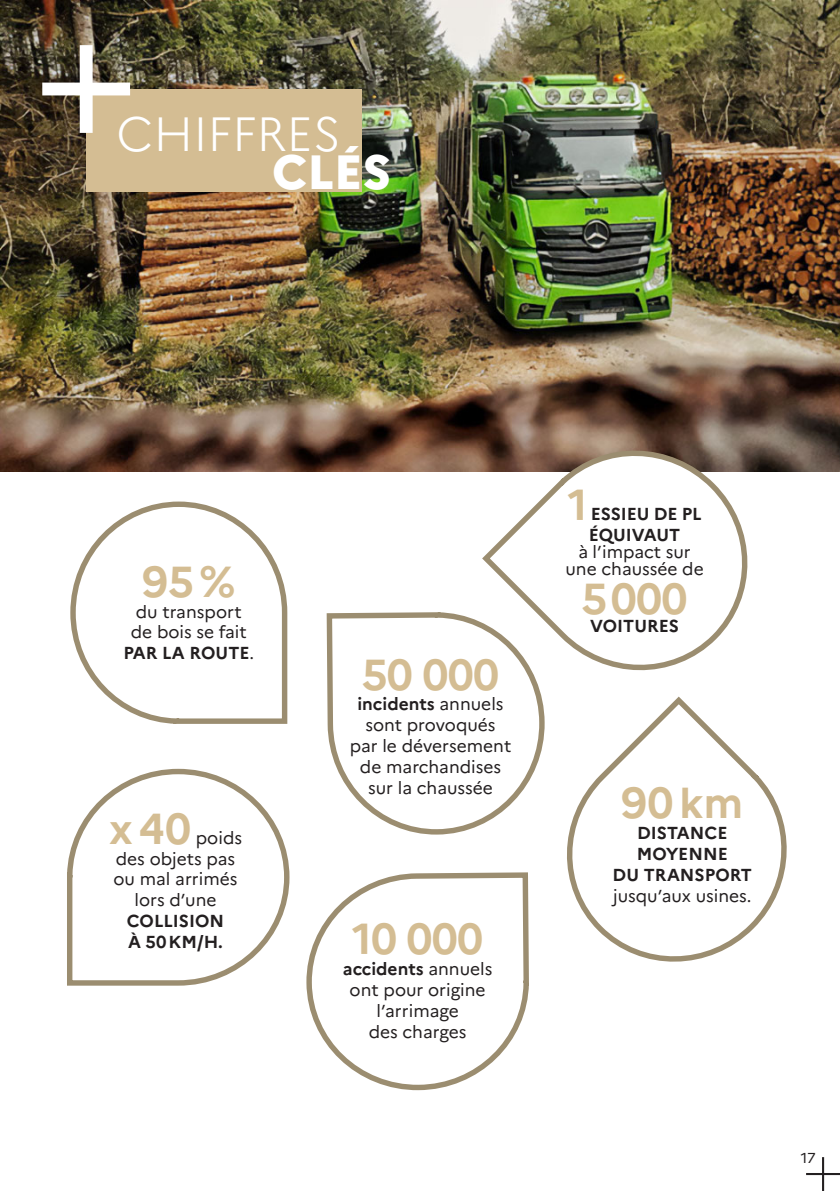
<style>
.page{position:relative;width:840px;height:1191px;background:#fff}
.page>*{position:absolute;margin:0;border:0;box-sizing:border-box;transform-origin:0 0}
.t1{font:300 48px "Marianne";color:#fff}
.t2{font:800 48px "Marianne";color:#fff}
.t3{font:700 43.4px "Marianne";letter-spacing:-.015em;color:#d4bd93}
.t4{font:17.4px/20.8px "Marianne";color:#231f20}
.t5{font:700 17.4px/20.8px "Marianne";color:#231f20}
.t6{font:14.4px "Marianne";color:#231f20}
.s1{font-weight:400}
.s2{font-weight:700}
</style>
<div class="page">
<svg style="left:806px;top:1157px;width:33px;height:34px"></svg>
<svg style="left:70px;top:501px;width:218px;height:223px"></svg>
<svg style="left:67px;top:768px;width:223px;height:218px"></svg>
<svg style="left:567px;top:696px;width:220px;height:266px"></svg>
<svg style="left:531px;top:685px;width:11px;height:92px"></svg>
<svg style="left:303px;top:471px;width:228px;height:620px"></svg>
<img style="left:0;top:0;width:839px;height:471px">
<div style="left:86px;top:89px;width:276px;height:102px;background:#d4bd93"></div>
<svg style="left:42px;top:45px;width:88px;height:88px"></svg>
<svg style="left:478px;top:436px;width:284px;height:249px"></svg>
<p class="t1" style="left:116px;top:104px;width:226px">CHIFFRES</p>
<p class="t2" style="left:272px;top:142px;width:120px">CLÉS</p>
<p class="t3" style="left:142px;top:555px;width:95px">95%</p>
<p class="t4" style="left:136px;top:601px;width:107px">du transport</p>
<p class="t4" style="left:131px;top:622px;width:117px">de bois se fait</p>
<p class="t5" style="left:123px;top:642px;width:132px">PAR LA ROUTE<span class="s1">.</span></p>
<p class="t3" style="left:362px;top:647px;width:138px">50 000</p>
<p class="t5" style="left:357px;top:694px;width:147px">incidents <span class="s1">annuels</span></p>
<p class="t4" style="left:365px;top:714px;width:132px">sont provoqués</p>
<p class="t4" style="left:349px;top:735px;width:163px">par le déversement</p>
<p class="t4" style="left:360px;top:756px;width:142px">de marchandises</p>
<p class="t4" style="left:368px;top:777px;width:126px">sur la chaussée</p>
<p class="t3" style="left:109px;top:802px;width:84px">x40</p>
<p class="t4" style="left:196px;top:827px;width:48px">poids</p>
<p class="t4" style="left:116px;top:848px;width:121px">des objets pas</p>
<p class="t4" style="left:113px;top:868px;width:125px;text-align:center">ou mal arrimés lors d’une</p>
<p class="t5" style="left:127px;top:910px;width:99px">COLLISION</p>
<p class="t5" style="left:128px;top:931px;width:96px">À 50KM/H.</p>
<p class="t3" style="left:352px;top:912px;width:133px">10 000</p>
<p class="t5" style="left:342px;top:958px;width:151px">accidents <span class="s1">annuels</span></p>
<p class="t4" style="left:349px;top:979px;width:137px">ont pour origine</p>
<p class="t4" style="left:376px;top:1000px;width:84px">l’arrimage</p>
<p class="t4" style="left:368px;top:1021px;width:99px">des charges</p>
<p class="t3" style="left:567px;top:478px;width:22px">1</p>
<p class="t5" style="left:590px;top:504px;width:112px">ESSIEU DE PL</p>
<p class="t5" style="left:588px;top:524px;width:93px">ÉQUIVAUT</p>
<p class="t4" style="left:578px;top:541px;width:114px">à l’impact sur</p>
<p class="t4" style="left:565px;top:558px;width:140px">une chaussée de</p>
<p class="t3" style="left:581px;top:571px;width:107px">5000</p>
<p class="t5" style="left:590px;top:615px;width:90px">VOITURES</p>
<p class="t3" style="left:620px;top:776px;width:124px">90km</p>
<p class="t5" style="left:636px;top:822px;width:92px">DISTANCE<br>MOYENNE</p>
<p class="t4" style="left:612px;top:864px;width:141px"><span class="s2">DU TRANSPORT </span>jusqu’aux usines.</p>
<p class="t6" style="left:800px;top:1149px;width:16px">17</p>
</div>
